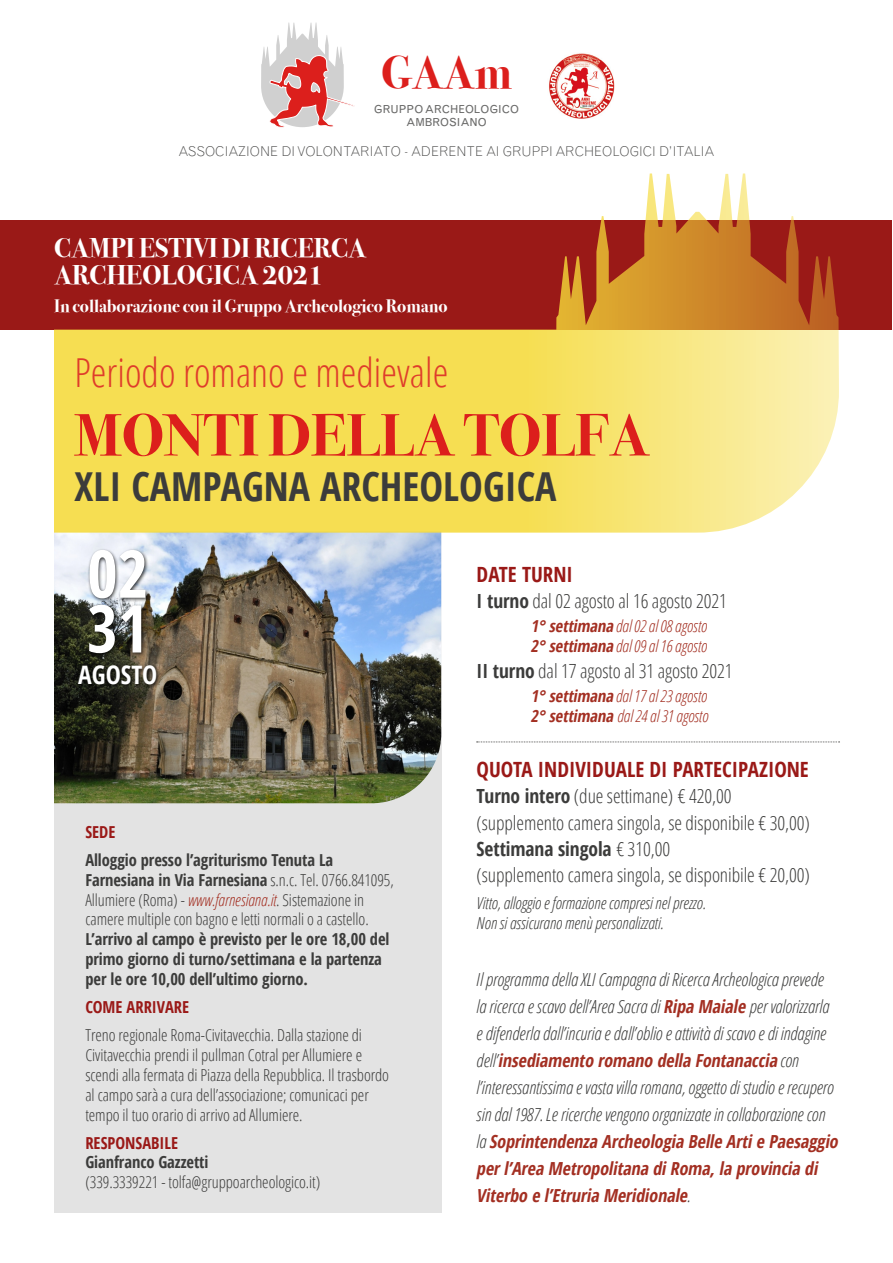
<style>
.page{position:relative;width:893px;height:1263px;background:#fff}
.page>*{position:absolute;margin:0;border:0;box-sizing:border-box;transform-origin:0 0}
.t1{font:700 condensed 66px/54.8px "Open Sans";color:#fff}
.t2{font:700 59.85px "Bodoni Svty Two ITCTT";color:#dc1f1c}
.t3{font:700 46.35px "Bodoni Svty Two ITCTT";color:#dc1f1c}
.t4{font:300 condensed 39.9px "Open Sans";color:#df3c2b}
.t5{font:700 condensed 39.9px "Open Sans";color:#3c3c3b}
.t6{font:700 27px/27px "Bodoni Svty Two ITCTT";color:#fff}
.t7{font:700 condensed 25.5px "Open Sans";color:#fff}
.t8{font:700 condensed 21px "Open Sans";color:#9a1917}
.t9{font:300 condensed 19.5px/26.4px "Open Sans";letter-spacing:-.005em;color:#3c3c3b}
.t10{font:italic 300 condensed 18px/27px "Open Sans";letter-spacing:-.005em;color:#3c3c3b}
.t11{font:700 18px "Bodoni Svty Two ITCTT";color:#fff}
.t12{font:300 condensed 16.5px/19.8px "Open Sans";letter-spacing:-.005em;color:#3c3c3b}
.t13{font:700 condensed 16.5px/19.8px "Open Sans";letter-spacing:-.005em;color:#3c3c3b}
.t14{font:italic 300 condensed 16.5px/19.8px "Open Sans";letter-spacing:-.005em;color:#a32f22}
.t15{font:italic 300 condensed 16.5px/19.8px "Open Sans";letter-spacing:-.005em;color:#3c3c3b}
.t16{font:700 condensed 16.5px "Open Sans";color:#9a1917}
.t17{font:300 13.5px "Grotesque";color:#4a4a49}
.t18{font:11.1px/13px "Grotesque MT Std";color:#6a6a69;text-align:center}
.s1{font-weight:700}
.s2{font-style:italic;color:#a32f22}
.s3{font-weight:700;color:#a32f22}
</style>
<div class="page">
<div style="left:54px;top:727px;width:387px;height:486px;background:#e3e3e3"></div>
<div style="left:1px;top:220px;width:891px;height:110px;background:#9a1917"></div>
<img style="left:54px;top:533px;width:387px;height:270px">
<svg style="left:54px;top:173px;width:785px;height:360px"></svg>
<svg style="left:477px;top:741px;width:363px;height:1px"></svg>
<div style="left:77px;top:548px;width:84px;height:140px;background:#000;opacity:.75"></div>
<svg style="left:261px;top:23px;width:94px;height:105px"></svg>
<img style="left:549px;top:53px;width:65px;height:66px">
<h3 class="t3" style="left:381px;top:34px;width:132px">GAAm</h3>
<p class="t18" style="left:374px;top:102px;width:147px">GRUPPO ARCHEOLOGICO<br>AMBROSIANO</p>
<p class="t17" style="left:178px;top:144px;width:538px">ASSOCIAZIONE DI VOLONTARIATO - ADERENTE AI GRUPPI ARCHEOLOGICI D’ITALIA</p>
<h3 class="t6" style="left:54px;top:232px;width:314px">CAMPI ESTIVI DI RICERCA<br>ARCHEOLOGICA 2021</h3>
<p class="t11" style="left:54px;top:291px;width:395px">In collaborazione con il Gruppo Archeologico Romano</p>
<h3 class="t4" style="left:75px;top:345px;width:375px">Periodo romano e medievale</h3>
<h2 class="t2" style="left:75px;top:386px;width:576px">MONTI DELLA TOLFA</h2>
<h3 class="t5" style="left:75px;top:459px;width:483px">XLI CAMPAGNA ARCHEOLOGICA</h3>
<h1 class="t1" style="left:87px;top:545px;width:63px">02<br>31</h1>
<h3 class="t7" style="left:78px;top:657px;width:80px">AGOSTO</h3>
<p class="t16" style="left:85px;top:820px;width:32px">SEDE</p>
<p class="t12" style="left:85px;top:849px;width:310px"><span class="s1">Alloggio presso l’agriturismo Tenuta La Farnesiana in Via Farnesiana</span> s.n.c. Tel. 0766.841095, Allumiere (Roma) - <span class="s2">www.farnesiana.it</span>. Sistemazione in camere multiple con bagno e letti normali o a castello.</p>
<p class="t13" style="left:85px;top:929px;width:306px">L’arrivo al campo è previsto per le ore 18,00 del primo giorno di turno/settimana e la partenza per le ore 10,00 dell’ultimo giorno.</p>
<p class="t16" style="left:85px;top:995px;width:105px">COME ARRIVARE</p>
<p class="t12" style="left:85px;top:1025px;width:305px">Treno regionale Roma-Civitavecchia. Dalla stazione di Civitavecchia prendi il pullman Cotral per Allumiere e scendi alla fermata di Piazza della Repubblica. Il trasbordo al campo sarà a cura dell’associazione; comunicaci per tempo il tuo orario di arrivo ad Allumiere.</p>
<p class="t16" style="left:85px;top:1131px;width:94px">RESPONSABILE</p>
<p class="t13" style="left:85px;top:1152px;width:125px">Gianfranco Gazzetti</p>
<p class="t12" style="left:85px;top:1171px;width:236px">(339.3339221 - tolfa@gruppoarcheologico.it)</p>
<p class="t8" style="left:477px;top:559px;width:98px">DATE TURNI</p>
<p class="t9" style="left:477px;top:587px;width:252px"><span class="s1">I turno</span> dal 02 agosto al 16 agosto 2021</p>
<p class="t14" style="left:531px;top:616px;width:178px"><span class="s1">1°settimana</span> dal 02 al 08 agosto<br><span class="s1">2°settimana</span> dal 09 al 16 agosto</p>
<p class="t9" style="left:477px;top:657px;width:258px"><span class="s1">II turno</span> dal 17 agosto al 31 agosto 2021</p>
<p class="t14" style="left:531px;top:686px;width:179px"><span class="s1">1°settimana</span> dal 17 al 23 agosto<br><span class="s1">2°settimana</span> dal 24 al 31 agosto</p>
<p class="t8" style="left:477px;top:754px;width:334px">QUOTA INDIVIDUALE DI PARTECIPAZIONE</p>
<p class="t9" style="left:477px;top:782px;width:335px"><span class="s1">Turno intero</span> (due settimane) € 420,00 (supplemento camera singola, se disponibile € 30,00)<br><span class="s1">Settimana singola</span> € 310,00<br>(supplemento camera singola, se disponibile € 20,00)</p>
<p class="t15" style="left:477px;top:892px;width:231px">Vitto, alloggio e formazione compresi nel prezzo.<br>Non si assicurano menù personalizzati.</p>
<p class="t10" style="left:476px;top:965px;width:367px">Il programma della XLI Campagna di Ricerca Archeologica prevede<br>la ricerca e scavo dell’Area Sacra di <span class="s3">Ripa Maiale</span> per valorizzarla<br>e difenderla dall’incuria e dall’oblio e attività di scavo e di indagine de ll’<span class="s3">insediamento romano della Fontanaccia</span> co n l’interessantissima e vasta villa romana, oggetto di studio e recupero sin dal 1987. Le ricerche vengono organizzate in collaborazione con<br>la <span class="s3">Soprintendenza Archeologia Belle Artie Paesaggio perl’Area Metropolitana diRoma,la provincia di Viterbo e l’Etruria Meridionale</span>.</p>
</div>
